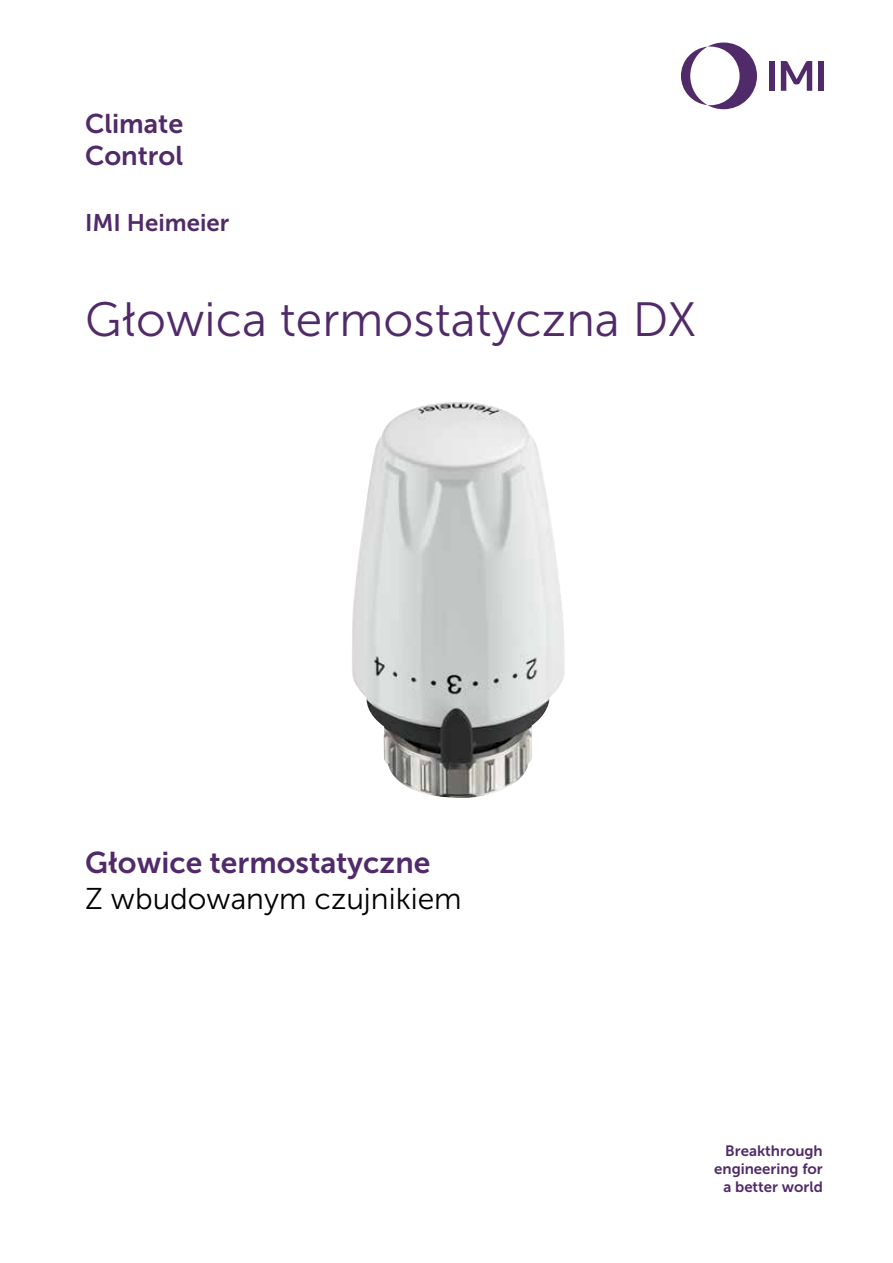
<style>
.page{position:relative;width:893px;height:1263px;background:#fff}
.page>*{position:absolute;margin:0;border:0;box-sizing:border-box;transform-origin:0 0}
.t1{font:48px "Museo Sans 300";color:#512a6a}
.t2{font:30px "Museo Sans 700";color:#512a6a}
.t3{font:30px "Museo Sans 300";color:#000}
.t4{font:27px/32.4px "Museo Sans 700";color:#512a6a}
.t5{font:24px "Museo Sans 700";color:#512a6a}
.t6{font:15px/18px "Museo Sans 700";color:#512a6a;text-align:right}
</style>
<div class="page">
<svg style="left:681px;top:43px;width:76px;height:66px"></svg>
<div style="left:769px;top:61px;width:6px;height:30px;background:#512a6a"></div>
<div style="left:818px;top:61px;width:6px;height:30px;background:#512a6a"></div>
<svg style="left:781px;top:61px;width:31px;height:30px"></svg>
<img style="left:352px;top:402px;width:213px;height:396px">
<h3 class="t4" style="left:85px;top:107px;width:100px">Climate<br>Control</h3>
<h3 class="t5" style="left:85px;top:210px;width:146px">IMI Heimeier</h3>
<h1 class="t1" style="left:85px;top:293px;width:613px">Głowica termostatyczna DX</h1>
<h2 class="t2" style="left:85px;top:846px;width:347px">Głowice termostatyczne</h2>
<h2 class="t3" style="left:85px;top:882px;width:378px">Z wbudowanym czujnikiem</h2>
<p class="t6" style="left:714px;top:1142px;width:110px">Breakthrough engineering for a better world</p>
</div>
